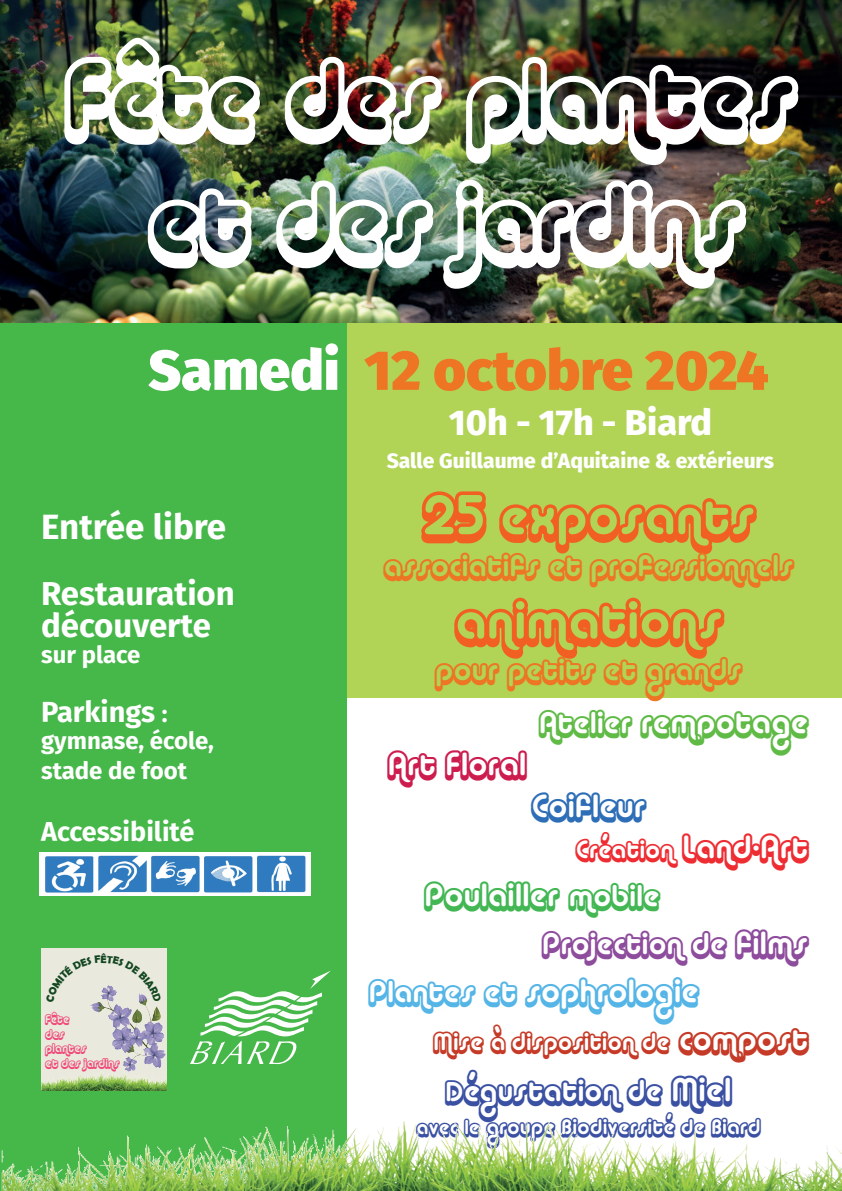
<style>
.page{position:relative;width:842px;height:1191px;background:#fff}
.page>*{position:absolute;margin:0;border:0;box-sizing:border-box;transform-origin:0 0}
.t1{font:93px/123.6px "Alba Super";color:#fff;text-align:center}
.t2{font:900 56px "Fira Sans";color:#ed7523}
.t3{font:52px "Alba Super";color:#f25f22}
.t4{font:800 36px "Fira Sans";color:#fff}
.t5{font:700 35px "Fira Sans";color:#fff}
.t6{font:700 33px/32px "Fira Sans";color:#fff}
.t7{font:32px "Alba Super";color:#54b5e6}
.t8{font:32px "Alba Super";color:#60bb46}
.t9{font:32px "Alba Super";color:#42b754}
.t10{font:32px "Alba Super";color:#cd1c4e}
.t11{font:32px "Alba Super";color:#2d6eb7}
.t12{font:30px "Alba Super";color:#ed7523}
.t13{font:30px "Alba Super";color:#8e4c9d}
.t14{font:30px "Alba Super";color:#3a50a2}
.t15{font:700 29px "Fira Sans";color:#fff}
.t16{font:700 27px "Fira Sans";color:#fff}
.t17{font:25px "Alba Super";color:#ee2d33}
.t18{font:700 24px/30px "Fira Sans";color:#fff}
.t19{font:24px "Alba Super";color:#c63b27}
.t20{font:800 21px "Fira Sans";color:#fff}
.t21{font:21px "Alba Super";color:#3a50a2}
.t22{font:11.6px/14.5px "Alba Super";color:#f04879}
.s1{color:#fff}
.s2{font-size:24px}
.s3{font-size:55px}
.s4{font-size:30px}
.s5{font-size:32px}
.s6{font-size:27px}
.s7{font-size:33px}
.s8{font-size:20px}
</style>
<div class="page">
<img style="left:0;top:0;width:842px;height:323px">
<div style="left:338px;top:323px;width:504px;height:374px;background:#b1d356"></div>
<div style="left:0;top:323px;width:347px;height:868px;background:#46b749"></div>
<img style="left:1px;top:1121px;width:841px;height:70px">
<svg style="left:190px;top:970px;width:141px;height:94px"></svg>
<div style="left:41px;top:948px;width:126px;height:142px;background:#eae9dd"></div>
<img style="left:90px;top:1002px;width:76px;height:69px">
<img style="left:41px;top:1071px;width:126px;height:19px">
<img style="left:40px;top:853px;width:271px;height:42px">
<svg style="left:101px;top:985px;width:46px;height:17px"></svg>
<h1 class="t1" style="left:64px;top:35px;width:731px">Fête des plantes et des jardins</h1>
<h2 class="t2" style="left:148px;top:320px;width:622px"><span class="s1">Samedi</span> 12 octobre 2024</h2>
<p class="t4" style="left:449px;top:391px;width:265px">10h - 17h - Biard</p>
<p class="t20" style="left:387px;top:443px;width:389px">Salle Guillaume d’Aquitaine &amp; extérieurs</p>
<p class="t5" style="left:41px;top:497px;width:187px">Entrée libre</p>
<p class="t6" style="left:41px;top:574px;width:195px">Restauration découverte</p>
<p class="t18" style="left:41px;top:637px;width:101px">sur place</p>
<p class="t15" style="left:41px;top:687px;width:128px">Parkings <span class="s2">:</span></p>
<p class="t18" style="left:41px;top:723px;width:174px">gymnase, école, stade de foot</p>
<p class="t16" style="left:41px;top:809px;width:155px">Accessibilité</p>
<h3 class="t3" style="left:422px;top:485px;width:334px"><span class="s3">25</span> exposants</h3>
<p class="t12" style="left:383px;top:548px;width:411px">associatifs et professionnels</p>
<h3 class="t3" style="left:454px;top:590px;width:269px">animations</h3>
<p class="t12" style="left:435px;top:652px;width:308px">pour petits et grands</p>
<p class="t8" style="left:539px;top:703px;width:271px"><span class="s4">Atelier</span> rempotage</p>
<p class="t10" style="left:387px;top:745px;width:140px">Art Floral</p>
<p class="t11" style="left:531px;top:787px;width:116px">Coifleur</p>
<p class="t17" style="left:575px;top:835px;width:234px">Création <span class="s5">Land-Art</span></p>
<p class="t9" style="left:424px;top:876px;width:237px">Poulailler <span class="s4">mobile</span></p>
<p class="t13" style="left:542px;top:926px;width:268px">Projection de <span class="s5">films</span></p>
<p class="t7" style="left:369px;top:972px;width:332px"><span class="s4">Plantes et</span> sophrologie</p>
<p class="t19" style="left:433px;top:1027px;width:376px">Mise à disposition de <span class="s5">compost</span></p>
<p class="t14" style="left:445px;top:1073px;width:287px"><span class="s6">D</span>égustation de <span class="s7">Miel</span></p>
<p class="t22" style="left:45px;top:1011px;width:76px">Fête<br>des<br>plantes<br>et des jardins</p>
<p class="t21" style="left:416px;top:1114px;width:345px"><span class="s8">avec le</span> groupe Biodiversité de Biard</p>
</div>
